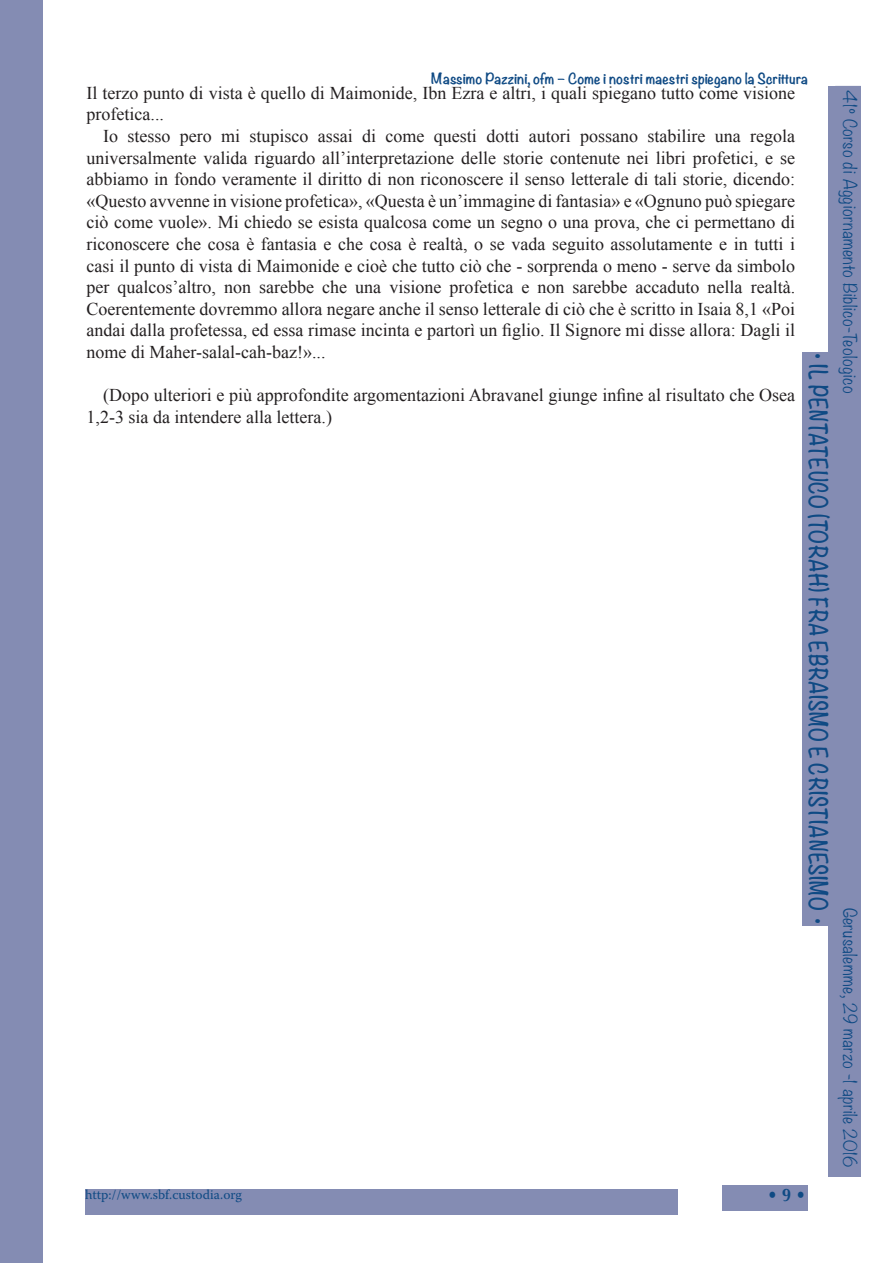
<style>
.page{position:relative;width:893px;height:1263px;background:#fff}
.page>*{position:absolute;margin:0;border:0;box-sizing:border-box;transform-origin:0 0}
.t1{font:700 22.5px "Noteworthy";letter-spacing:.025em;color:#0f4a84;scale:.8 1}
.t2{font:700 18.15px "Optima";color:#0f4a84;scale:.91 1}
.t3{font:18px/21.6px "Times New Roman";color:#231f20}
.t4{font:300 16.5px "Noteworthy";letter-spacing:.025em;color:#0f4a84}
.t5{font:700 13.5px "Noteworthy";color:#0f4a84}
.t6{font:13.5px "Warnock Pro";color:#0f4a84}
</style>
<div class="page">
<div style="left:0;top:0;width:43px;height:1263px;background:#848cb3"></div>
<div style="left:85px;top:1189px;width:592px;height:26px;background:#848cb3"></div>
<div style="left:723px;top:1185px;width:85px;height:26px;background:#848cb3"></div>
<div style="left:829px;top:86px;width:32px;height:1090px;background:#848cb3"></div>
<div style="left:801px;top:352px;width:36px;height:573px;background:#848cb3"></div>
<p class="t5" style="left:431px;top:67px;width:378px">Massimo Pazzini, ofm – Come i nostri maestri spiegano la Scrittura</p>
<p class="t3" style="left:87px;top:82px;width:710px">Il terzo punto di vista è quello di Maimonide, Ibn Ezra e altri, i quali spiegano tutto come visione profetica...</p>
<p class="t3" style="left:87px;top:125px;width:710px;text-align:justify;text-indent:16px">Io stesso pero mi stupisco assai di come questi dotti autori possano stabilire una regola universalmente valida riguardo all’interpretazione delle storie contenute nei libri profetici, e se abbiamo in fondo veramente il diritto di non riconoscere il senso letterale di tali storie, dicendo: «Questo avvenne in visione profetica», «Questa è un’immagine di fantasia» e «Ognuno può spiegare ciò come vuole». Mi chiedo se esista qualcosa come un segno o una prova, che ci permettano di riconoscere che cosa è fantasia e che cosa è realtà, o se vada seguito assolutamente e in tutti i casi il punto di vista di Maimonide e cioè che tutto ciò che ‑ sorprenda o meno ‑ serve da simbolo per qualcos’altro, non sarebbe che una visione profetica e non sarebbe accaduto nella realtà.<br>Coerentemente dovremmo allora negare anche il senso letterale di ciò che è scritto in Isaia 8,1 «Poi andai dalla profetessa, ed essa rimase incinta e partorì un figlio. Il Signore mi disse allora: Dagli il nome di Maher‑salal‑cah‑baz!»...</p>
<p class="t3" style="left:87px;top:384px;width:710px;text-indent:16px">(Dopo ulteriori e più approfondite argomentazioni Abravanel giunge infine al risultato che Osea<br>1,2‑3 sia da intendere alla lettera.)</p>
<p class="t4" style="left:864px;top:90px;width:305px;rotate:90deg">41º Corso di Aggiornamento Biblico-Teologico</p>
<p class="t1" style="left:838px;top:353px;width:715px;rotate:90deg">• IL PENTATEUCO (TORAH) FRA EBRAISMO E CRISTIANESIMO •</p>
<p class="t4" style="left:864px;top:908px;width:261px;rotate:90deg">Gerusalemme, 29 marzo -1 aprile 2016</p>
<p class="t6" style="left:85px;top:1186px;width:158px">http://www.sbf.custodia.org</p>
<p class="t2" style="left:767px;top:1184px;width:44px">• 9 •</p>
</div>
